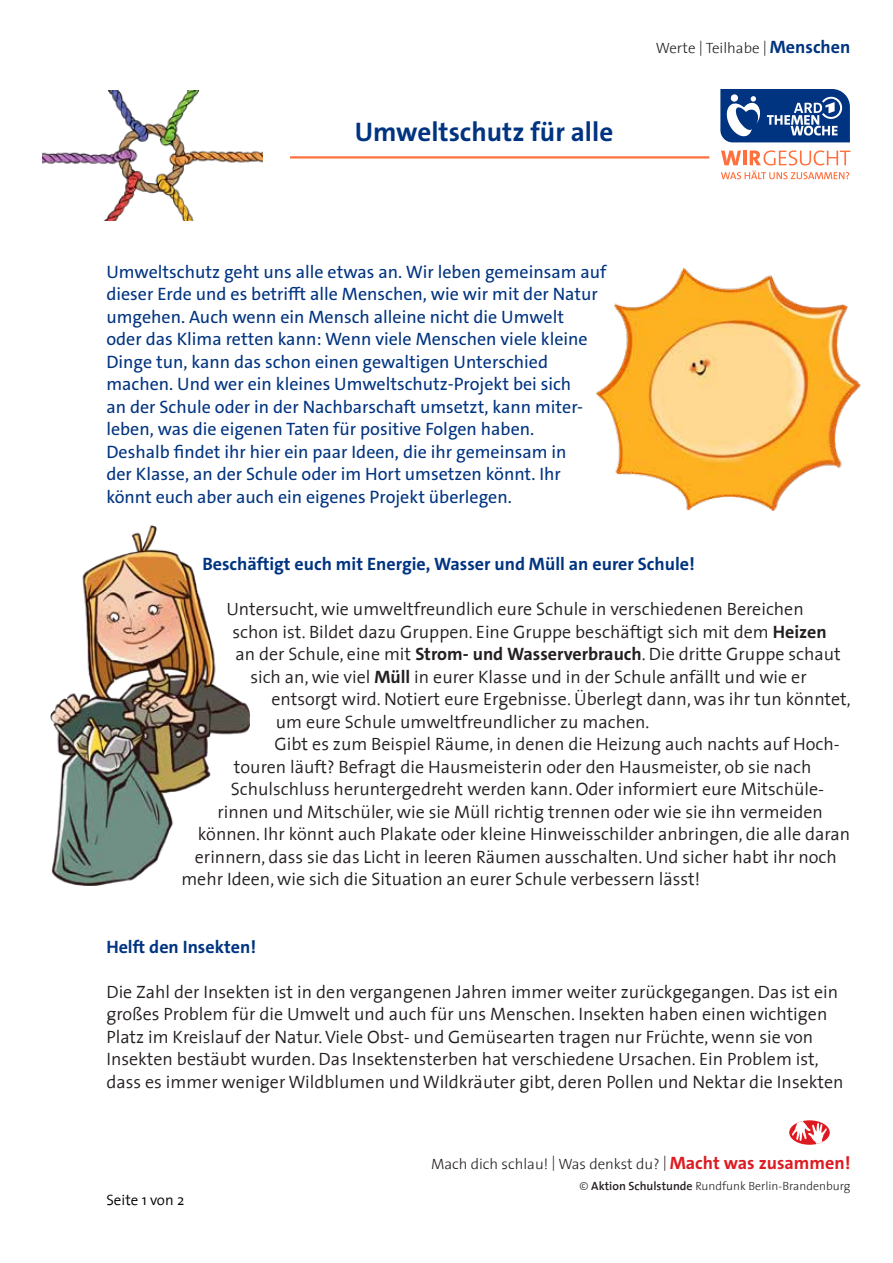
<style>
.page{position:relative;width:893px;height:1263px;background:#fff}
.page>*{position:absolute;margin:0;border:0;box-sizing:border-box;transform-origin:0 0}
.t1{font:700 27px "The Sans C5";color:#003480}
.t2{font:300 18px/22.5px "The Sans 4";color:#241f21}
.t3{font:18px/22.5px "The Sans C5";color:#003380}
.t4{font:700 18px "The Sans C5";color:#003480}
.t5{font:300 15px "The Sans 3";color:#241f21}
.t6{font:300 15px "The Sans 4";color:#000}
.t7{font:300 12px "The Sans 3";color:#241f21}
.s1{font-family:"The Sans C5";font-weight:700;font-size:18px;color:#003480}
.s2{font-family:"The Sans C5";font-weight:700}
.s3{font-family:"The Sans C5";font-weight:700;font-size:18px;color:#de1a21}
.s4{font-family:"The Sans 6";font-weight:600}
</style>
<div class="page">
<hr style="left:290px;top:156px;width:419px;height:3px;background:#ff703e">
<svg style="left:789px;top:1120px;width:41px;height:25px"></svg>
<svg style="left:792px;top:1120px;width:35px;height:25px"></svg>
<svg style="left:721px;top:150px;width:129px;height:29px"></svg>
<svg style="left:720px;top:89px;width:130px;height:53px;background:#38609c"></svg>
<img style="left:43px;top:90px;width:219px;height:130px">
<img style="left:596px;top:268px;width:264px;height:242px">
<img style="left:51px;top:525px;width:199px;height:360px">
<h1 class="t1" style="left:355px;top:115px;width:260px">Umweltschutz für alle</h1>
<p class="t5" style="left:656px;top:36px;width:196px">Werte | Teilhabe | <span class="s1">Menschen</span></p>
<p class="t3" style="left:106px;top:260px;width:502px">Umweltschutz geht uns alle etwas an. Wir leben gemeinsam auf dieser Erde und es betrifft alle Menschen, wie wir mit der Natur umgehen. Auch wenn ein Mensch alleine nicht die Umwelt<br>oder das Klima retten kann: Wenn viele Menschen viele kleine Dinge tun, kann das schon einen gewaltigen Unterschied machen. Und wer ein kleines Umweltschutz-Projekt bei sich<br>an der Schule oder in der Nachbarschaft umsetzt, kann miter&shy;leben, was die eigenen Taten für positive Folgen haben.<br>Deshalb findet ihr hier ein paar Ideen, die ihr gemeinsam in<br>der Klasse, an der Schule oder im Hort umsetzen könnt. Ihr könnt euch aber auch ein eigenes Projekt überlegen.</p>
<p class="t4" style="left:202px;top:552px;width:494px">Beschäftigt euch mit Energie, Wasser und Müll an eurer Schule!</p>
<p class="t2" style="left:226px;top:597px;width:579px">Untersucht, wie umweltfreundlich eure Schule in verschiedenen Bereichen</p>
<p class="t2" style="left:232px;top:620px;width:596px">schon ist. Bildet dazu Gruppen. Eine Gruppe beschäftigt sich mit dem <span class="s2">Heizen</span></p>
<p class="t2" style="left:235px;top:642px;width:607px">an der Schule, eine mit <span class="s2">Strom- und Wasserverbrauch</span>. Die dritte Gruppe schaut</p>
<p class="t2" style="left:250px;top:665px;width:558px">sich an, wie viel <span class="s2">Müll</span> in eurer Klasse und in der Schule anfällt und wie er</p>
<p class="t2" style="left:271px;top:687px;width:581px">entsorgt wird. Notiert eure Ergebnisse. Überlegt dann, was ihr tun könntet,</p>
<p class="t2" style="left:276px;top:710px;width:375px">um eure Schule umweltfreundlicher zu machen.</p>
<p class="t2" style="left:274px;top:732px;width:567px">Gibt es zum Beispiel Räume, in denen die Heizung auch nachts auf Hoch-</p>
<p class="t2" style="left:234px;top:755px;width:579px">touren läuft? Befragt die Hausmeisterin oder den Hausmeister, ob sie nach</p>
<p class="t2" style="left:231px;top:777px;width:595px">Schulschluss heruntergedreht werden kann. Oder informiert eure Mitschüle-</p>
<p class="t2" style="left:217px;top:800px;width:607px">rinnen und Mitschüler, wie sie Müll richtig trennen oder wie sie ihn vermeiden</p>
<p class="t2" style="left:198px;top:822px;width:654px">können. Ihr könnt auch Plakate oder kleine Hinweisschilder anbringen, die alle daran</p>
<p class="t2" style="left:195px;top:845px;width:643px">erinnern, dass sie das Licht in leeren Räumen ausschalten. Und sicher habt ihr noch</p>
<p class="t2" style="left:181px;top:867px;width:520px">mehr Ideen, wie sich die Situation an eurer Schule verbessern lässt!</p>
<p class="t4" style="left:106px;top:935px;width:151px">Helft den Insekten!</p>
<p class="t2" style="left:106px;top:980px;width:739px">Die Zahl der Insekten ist in den vergangenen Jahren immer weiter zurückgegangen. Das ist ein großes Problem für die Umwelt und auch für uns Menschen. Insekten haben einen wichtigen Platz im Kreislauf der Natur. Viele Obst- und Gemüsearten tragen nur Früchte, wenn sie von Insekten bestäubt wurden. Das Insektensterben hat verschiedene Ursachen. Ein Problem ist, dass es immer weniger Wildblumen und Wildkräuter gibt, deren Pollen und Nektar die Insekten</p>
<p class="t6" style="left:106px;top:1188px;width:79px">Seite 1 von 2</p>
<p class="t5" style="left:431px;top:1151px;width:421px">Mach dich schlau! | Was denkst du? | <span class="s3">Macht was zusammen!</span></p>
<p class="t7" style="left:580px;top:1176px;width:272px">© <span class="s4">Aktion Schulstunde</span> Rundfunk Berlin-Brandenburg</p>
</div>
